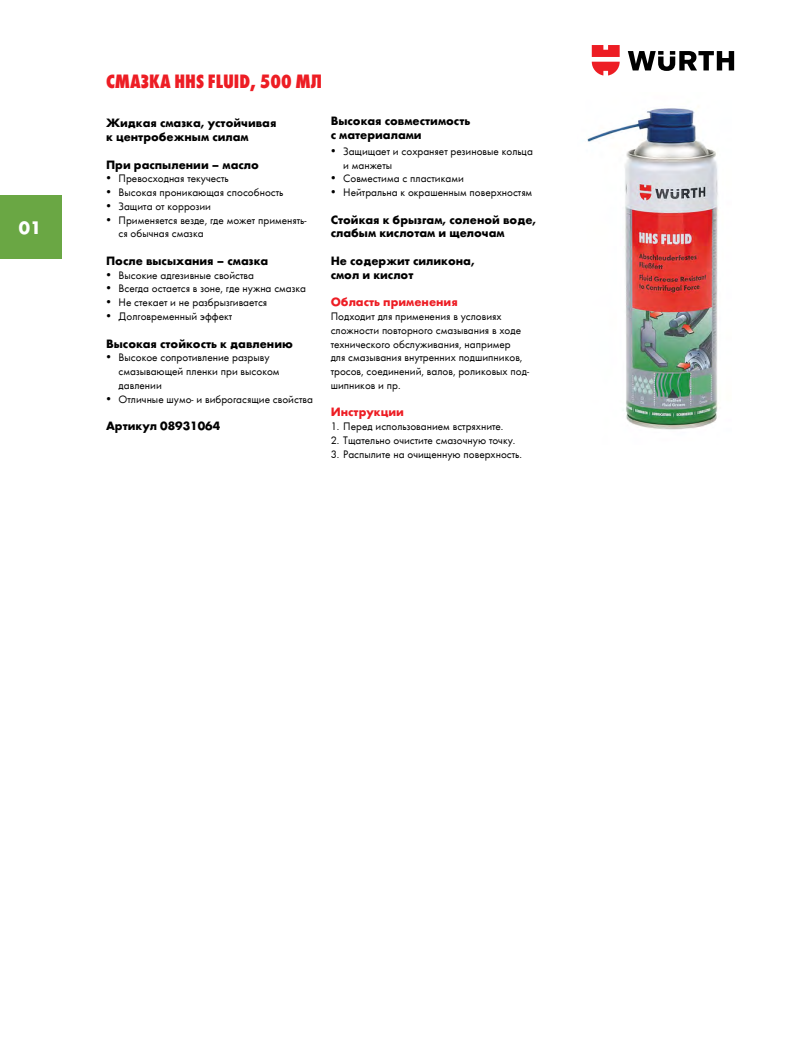
<style>
.page{position:relative;width:798px;height:1053px;background:#fff}
.page>*{position:absolute;margin:0;border:0;box-sizing:border-box;transform-origin:0 0}
.t1{font:20px "Wuerth Extra Bold Cond Caps";color:#ed1d24}
.t2{font:700 18.75px "Wuerth";color:#fff}
.t3{font:700 12.5px/13.8px "Wuerth";color:#000}
.t4{font:700 12.5px "Wuerth";color:#ed1d24}
.t5{font:11.25px/13.8px "Wuerth";color:#000}
</style>
<div class="page">
<img style="left:587px;top:106px;width:131px;height:324px">
<svg style="left:627px;top:51px;width:106px;height:20px"></svg>
<svg style="left:591px;top:45px;width:28px;height:30px"></svg>
<div style="left:0;top:195px;width:61px;height:64px;background:#6aa744"></div>
<h2 class="t2" style="left:19px;top:214px;width:24px">01</h2>
<h1 class="t1" style="left:106px;top:67px;width:217px">Смазка HHS fluid, 500 мл</h1>
<p class="t3" style="left:106px;top:115px;width:172px">Жидкая смазка, устойчивая к центробежным силам</p>
<p class="t3" style="left:106px;top:157px;width:154px">При распылении – масло</p>
<p class="t5" style="left:106px;top:171px;width:124px">• Превосходная текучесть</p>
<p class="t5" style="left:106px;top:185px;width:179px">• Высокая проникающая способность</p>
<p class="t5" style="left:106px;top:199px;width:106px">• Защита от коррозии</p>
<p class="t5" style="left:118px;top:212px;width:189px;text-indent:-12px">• Применяется везде, где может применять&shy;ся обычная смазка</p>
<p class="t3" style="left:106px;top:253px;width:164px">После высыхания – смазка</p>
<p class="t5" style="left:106px;top:267px;width:149px">• Высокие адгезивные свойства</p>
<p class="t5" style="left:106px;top:281px;width:201px">• Всегда остается в зоне, где нужна смазка</p>
<p class="t5" style="left:106px;top:295px;width:163px">• Не стекает и не разбрызгивается</p>
<p class="t5" style="left:106px;top:309px;width:128px">• Долговременный эффект</p>
<p class="t3" style="left:106px;top:335px;width:188px">Высокая стойкость к давлению</p>
<p class="t5" style="left:118px;top:350px;width:162px;text-indent:-12px">• Высокое сопротивление разрыву смазывающей пленки при высоком давлении</p>
<p class="t5" style="left:106px;top:391px;width:208px">• Отличные шумо- и виброгасящие свойства</p>
<p class="t3" style="left:106px;top:418px;width:116px">Артикул 08931064</p>
<p class="t3" style="left:330px;top:113px;width:141px">Высокая совместимость с материалами</p>
<p class="t5" style="left:343px;top:144px;width:191px;text-indent:-12px">• Защищает и сохраняет резиновые кольца и манжеты</p>
<p class="t5" style="left:330px;top:171px;width:135px">• Совместима с пластиками</p>
<p class="t5" style="left:330px;top:185px;width:203px">• Нейтральна к окрашенным поверхностям</p>
<p class="t3" style="left:330px;top:212px;width:207px">Стойкая к брызгам, соленой воде, слабым кислотам и щелочам</p>
<p class="t3" style="left:330px;top:253px;width:145px">Не содержит силикона, смол и кислот</p>
<p class="t4" style="left:330px;top:293px;width:128px">Область применения</p>
<p class="t5" style="left:330px;top:309px;width:200px">Подходит для применения в условиях сложности повторного смазывания в ходе технического обслуживания, например<br>для смазывания внутренних подшипников, тросов, соединений, валов, роликовых под&shy;шипников и пр.</p>
<p class="t4" style="left:330px;top:403px;width:75px">Инструкции</p>
<p class="t5" style="left:330px;top:419px;width:174px">1. Перед использованием встряхните.</p>
<p class="t5" style="left:330px;top:432px;width:186px">2. Тщательно очистите смазочную точку.</p>
<p class="t5" style="left:330px;top:446px;width:193px">3. Распылите на очищенную поверхность.</p>
</div>
